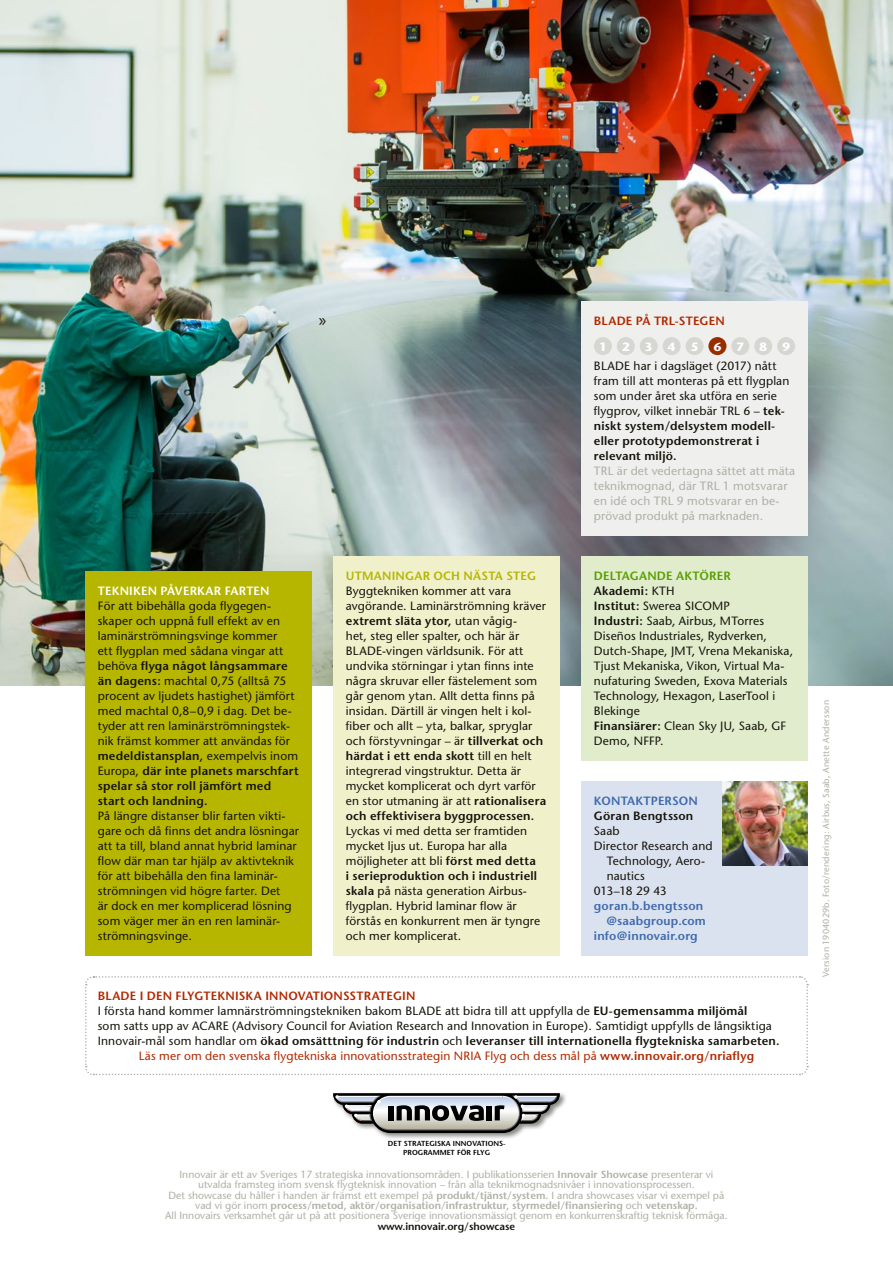
<style>
.page{position:relative;width:893px;height:1263px;background:#fff}
.page>*{position:absolute;margin:0;border:0;box-sizing:border-box;transform-origin:0 0}
.t1{font:18px "Myriad Pro";color:#15130b}
.t2{font:12px/15px "Stone Sans";letter-spacing:.01em;color:#15130b}
.t3{font:12px/15px "Stone Sans";letter-spacing:.01em;color:#b0b0a6}
.t4{font:12px "Stone Sans";letter-spacing:.015em;color:#b12a00}
.t5{font:600 12px "Stone Sans";letter-spacing:.015em;color:#3e6aad}
.t6{font:600 12px "Stone Sans";letter-spacing:.015em;color:#b12a00}
.t7{font:600 12px "Stone Sans";letter-spacing:.02em;color:#b6b600}
.t8{font:600 12px "Stone Sans";letter-spacing:.015em;color:#fff}
.t9{font:600 12px "Stone Sans";letter-spacing:.015em;color:#15130b}
.t10{font:700 12px "Stone Sans";color:#fff}
.t11{font:10.35px/10.4px "Stone Sans";color:#b0b0a6;text-align:center}
.t12{font:600 10.35px "Stone Sans";color:#15130b}
.t13{font:9px "Stone Sans";letter-spacing:.02em;color:#b0b0a6}
.t14{font:600 7.35px/9.1px "Stone Sans";color:#000;text-align:center}
.s1{font-weight:600}
.s2{font-weight:600;color:#599f00}
</style>
<div class="page">
<img style="left:0;top:0;width:893px;height:685px">
<svg style="left:85px;top:976px;width:724px;height:100px"></svg>
<div style="left:581px;top:556px;width:227px;height:204px;background:#e0eccc"></div>
<div style="left:333px;top:556px;width:227px;height:399px;background:#f0f0cb"></div>
<div style="left:581px;top:301px;width:227px;height:234px;background:#efefed"></div>
<div style="left:777px;top:337px;width:18px;height:18px;background:#d7d7d2;border-radius:50%"></div>
<div style="left:754px;top:337px;width:18px;height:18px;background:#d7d7d2;border-radius:50%"></div>
<div style="left:731px;top:337px;width:18px;height:18px;background:#d7d7d2;border-radius:50%"></div>
<div style="left:708px;top:337px;width:18px;height:18px;background:#982e00;border-radius:50%"></div>
<div style="left:685px;top:337px;width:18px;height:18px;background:#d7d7d2;border-radius:50%"></div>
<div style="left:663px;top:337px;width:18px;height:18px;background:#d7d7d2;border-radius:50%"></div>
<div style="left:640px;top:337px;width:18px;height:18px;background:#d7d7d2;border-radius:50%"></div>
<div style="left:617px;top:337px;width:18px;height:18px;background:#d7d7d2;border-radius:50%"></div>
<div style="left:594px;top:337px;width:18px;height:18px;background:#d7d7d2;border-radius:50%"></div>
<div style="left:581px;top:781px;width:227px;height:174px;background:#dbe2ef"></div>
<img style="left:723px;top:781px;width:85px;height:84px">
<div style="left:85px;top:571px;width:227px;height:384px;background:#b6b600"></div>
<div style="left:332px;top:1092px;width:235px;height:48px;background:#15130b;opacity:.5"></div>
<svg style="left:333px;top:1093px;width:227px;height:40px"></svg>
<h1 class="t1" style="left:319px;top:309px;width:9px">»</h1>
<p class="t8" style="left:98px;top:584px;width:173px">TEKNIKEN PÅVERKAR FARTEN</p>
<p class="t2" style="left:98px;top:598px;width:203px">För att bibehålla goda flygegen&shy;skaper och uppnå full effekt av en laminärströmningsvinge kommer<br>ett flygplan med sådana vingar att behöva <span class="s1">flyga något långsammare än dagens:</span> machtal 0,75 (alltså 75 procent av ljudets hastighet) jämfört med machtal 0,8–0,9 i dag. Det be&shy;tyder att ren laminärströmningstek&shy;nik främst kommer att användas för <span class="s1">medeldistansplan,</span> exempelvis inom Europa, <span class="s1">där inte planets marschfart spelar så stor roll jämfört med start och landning.</span></p>
<p class="t2" style="left:98px;top:808px;width:203px">På längre distanser blir farten vikti&shy;gare och då finns det andra lösningar att ta till, bland annat hybrid laminar flow där man tar hjälp av aktivteknik för att bibehålla den fina laminär&shy;strömningen vid högre farter. Det<br>är dock en mer komplicerad lösning som väger mer än en ren laminär&shy;strömningsvinge.</p>
<p class="t7" style="left:346px;top:569px;width:192px">UTMANINGAR OCH NÄSTA STEG</p>
<p class="t2" style="left:346px;top:583px;width:202px">Byggtekniken kommer att vara avgörande. Laminärströmning kräver <span class="s1">extremt släta ytor,</span> utan vågig-<br>het, steg eller spalter, och här är BLADE-vingen världsunik. För att undvika störningar i ytan finns inte några skruvar eller fästelement som går genom ytan. Allt detta finns på insidan. Därtill är vingen helt i kol&shy;fiber och allt – yta, balkar, spryglar och förstyvningar – är <span class="s1">tillverkat och härdat i ett enda skott</span> till en helt integrerad vingstruktur. Detta är mycket komplicerat och dyrt varför en stor utmaning är att <span class="s1">rationalisera och effektivisera byggprocessen.</span></p>
<p class="t2" style="left:346px;top:823px;width:196px">Lyckas vi med detta ser framtiden mycket ljus ut. Europa har alla möjligheter att bli <span class="s1">först med detta i serieproduktion och i industriell skala</span> på nästa generation Airbus&shy;flygplan. Hybrid laminar flow är förstås en konkurrent men är tyngre och mer komplicerat.</p>
<p class="t6" style="left:98px;top:989px;width:319px">BLADE I DEN FLYGTEKNISKA INNOVATIONSSTRATEGIN</p>
<p class="t6" style="left:594px;top:314px;width:132px">BLADE PÅ TRL-STEGEN</p>
<p class="t2" style="left:594px;top:358px;width:197px">BLADE har i dagsläget (2017) nått fram till att monteras på ett flygplan som under året ska utföra en serie flygprov, vilket innebär TRL 6 – <span class="s1">tek&shy;niskt system/delsystem modell&shy;eller prototypdemonstrerat i relevant miljö.</span></p>
<p class="t3" style="left:594px;top:463px;width:203px">TRL är det vedertagna sättet att mäta teknikmognad, där TRL 1 motsvarar en idé och TRL 9 motsvarar en be&shy;prövad produkt på marknaden.</p>
<p class="t10" style="left:599px;top:339px;width:9px">1</p>
<p class="t10" style="left:622px;top:339px;width:9px">2</p>
<p class="t10" style="left:645px;top:339px;width:9px">3</p>
<p class="t10" style="left:668px;top:339px;width:9px">4</p>
<p class="t10" style="left:691px;top:339px;width:9px">5</p>
<p class="t10" style="left:714px;top:339px;width:9px">6</p>
<p class="t10" style="left:737px;top:339px;width:9px">7</p>
<p class="t10" style="left:759px;top:339px;width:9px">8</p>
<p class="t10" style="left:782px;top:339px;width:9px">9</p>
<p class="t2" style="left:594px;top:568px;width:201px"><span class="s2">DELTAGANDE AKTÖRER<br></span><span class="s1">Akademi:</span> KTH<br><span class="s1">Institut:</span> Swerea SICOMP<br><span class="s1">Industri:</span> Saab, Airbus, MTorres<br>Diseños Industriales, Rydverken,<br>Dutch-Shape, JMT, Vrena Mekaniska,<br>Tjust Mekaniska, Vikon, Virtual Ma&shy;nufaturing Sweden, Exova Materials<br>Technology, Hexagon, LaserTool i<br>Blekinge<br><span class="s1">Finansiärer:</span> Clean Sky JU, Saab, GF<br>Demo, NFFP.</p>
<p class="t5" style="left:594px;top:794px;width:106px">KONTAKTPERSON</p>
<p class="t9" style="left:594px;top:809px;width:101px">Göran Bengtsson</p>
<p class="t2" style="left:594px;top:823px;width:27px">Saab</p>
<p class="t2" style="left:594px;top:838px;width:120px">Director Research and</p>
<p class="t2" style="left:607px;top:853px;width:100px">Technology, Aero-</p>
<p class="t2" style="left:607px;top:868px;width:40px">nautics</p>
<p class="t2" style="left:594px;top:883px;width:74px">013–18 29 43</p>
<p class="t5" style="left:594px;top:899px;width:111px">goran.b.bengtsson</p>
<p class="t5" style="left:607px;top:914px;width:101px">@saabgroup.com</p>
<p class="t5" style="left:594px;top:929px;width:105px">info@innovair.org</p>
<p class="t2" style="left:98px;top:1003px;width:683px">I första hand kommer lamnärströmningstekniken bakom BLADE att bidra till att uppfylla de <span class="s1">EU-gemensamma miljömål<br></span>som satts upp av ACARE (Advisory Council for Aviation Research and Innovation in Europe). Samtidigt uppfylls de långsiktiga<br>Innovair-mål som handlar om <span class="s1">ökad omsätttning för industrin</span> och <span class="s1">leveranser till internationella flygtekniska samarbeten.</span></p>
<p class="t4" style="left:139px;top:1049px;width:617px">Läs mer om den svenska flygtekniska innovationsstrategin NRIA Flyg och dess mål på <span class="s1">www.innovair.org/nriaflyg</span></p>
<p class="t13" style="left:821px;top:977px;width:279px;rotate:-90deg">Version 1904029b. Foto/rendering: Airbus, Saab, Anette Andersson</p>
<p class="t14" style="left:388px;top:1139px;width:119px">DET STRATEGISKA INNOVATIONS-<br>PROGRAMMET FÖR FLYG</p>
<p class="t11" style="left:165px;top:1169px;width:564px">Innovair är ett av Sveriges 17 strategiska innovationsområden. I publikationsserien <span class="s1">Innovair Showcase</span> presenterar vi utvalda framsteg inom svensk flygteknisk innovation – från alla teknikmognadsnivåer i innovationsprocessen.<br>Det showcase du håller i handen är främst ett exempel på <span class="s1">produkt/tjänst/system.</span> I andra showcases visar vi exempel på vad vi gör inom <span class="s1">process/metod, aktör/organisation/infrastruktur, styrmedel/finansiering</span> och <span class="s1">vetenskap.<br></span>All Innovairs verksamhet går ut på att positionera Sverige innovationsmässigt genom en konkurrenskraftig teknisk förmåga.</p>
<p class="t12" style="left:378px;top:1220px;width:139px">www.innovair.org/showcase</p>
</div>
